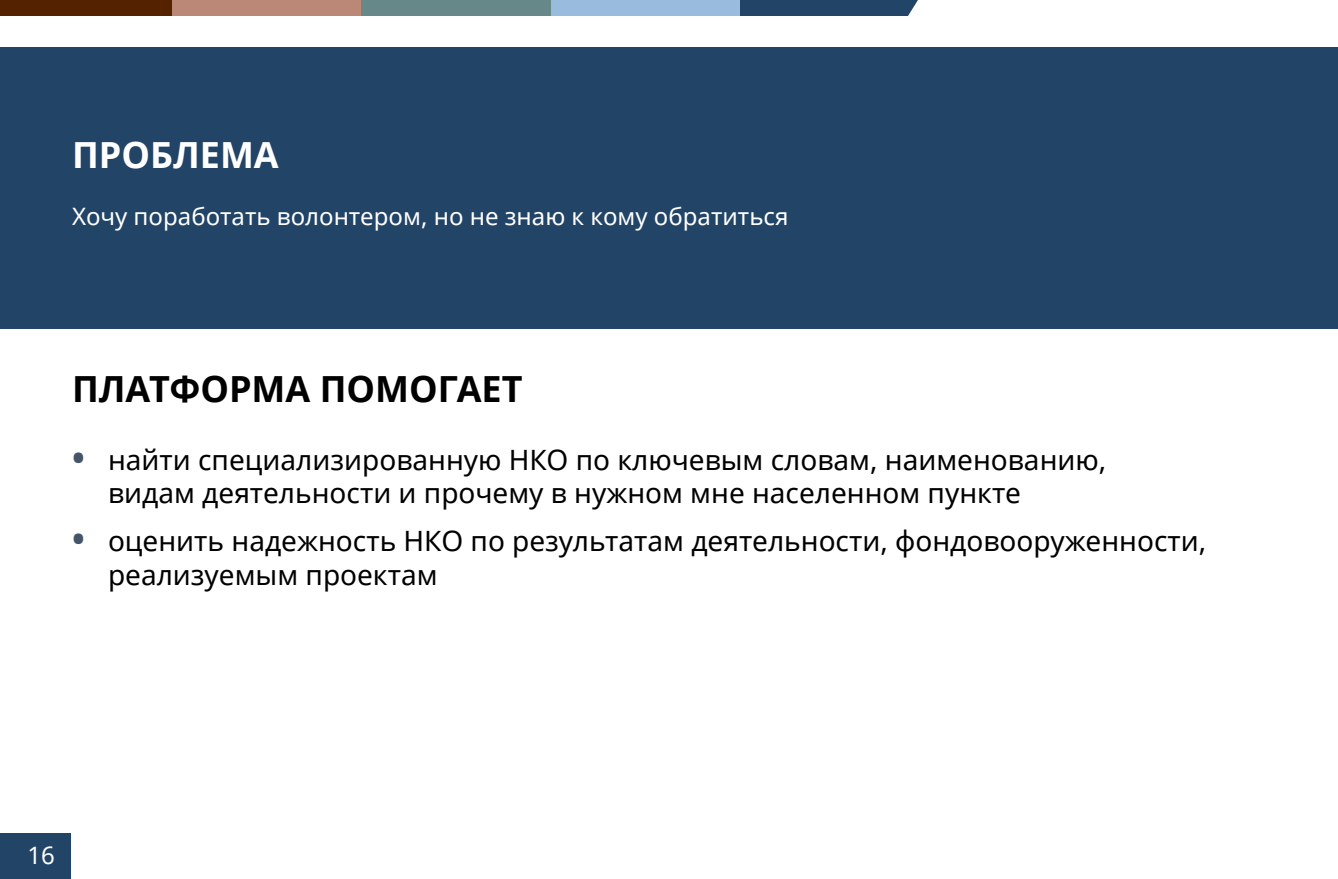
<style>
.page{position:relative;width:1338px;height:879px;background:#fff}
.page>*{position:absolute;margin:0;border:0;box-sizing:border-box;transform-origin:0 0}
.t1{font:700 36px "Noto Sans";color:#000}
.t2{font:700 36px "Noto Sans";color:#fff}
.t3{font:28px/33.6px "Noto Sans";color:#000}
.t4{font:24px "Noto Sans";color:#fff}
.s1{font-weight:700;font-size:34px;color:#44546a}
</style>
<div class="page">
<div style="left:0;top:833px;width:71px;height:46px;background:#246"></div>
<img style="left:0;top:0;width:905px;height:15px">
<svg style="left:905px;top:0;width:13px;height:16px"></svg>
<div style="left:0;top:47px;width:1338px;height:282px;background:#246"></div>
<p class="t2" style="left:72px;top:129px;width:208px">ПРОБЛЕМА</p>
<p class="t4" style="left:72px;top:200px;width:718px">Хочу поработать волонтером, но не знаю к кому обратиться</p>
<p class="t1" style="left:72px;top:364px;width:452px">ПЛАТФОРМА ПОМОГАЕТ</p>
<p class="t3" style="left:108px;top:442px;width:1000px;text-indent:-36px"><span class="s1">•</span> найти специализированную НКО по ключевым словам, наименованию, видам деятельности и прочему в нужном мне населенном пункте</p>
<p class="t3" style="left:108px;top:523px;width:1100px;text-indent:-36px"><span class="s1">•</span> оценить надежность НКО по результатам деятельности, фондовооруженности, реализуемым проектам</p>
<p class="t4" style="left:28px;top:838px;width:29px">16</p>
</div>
